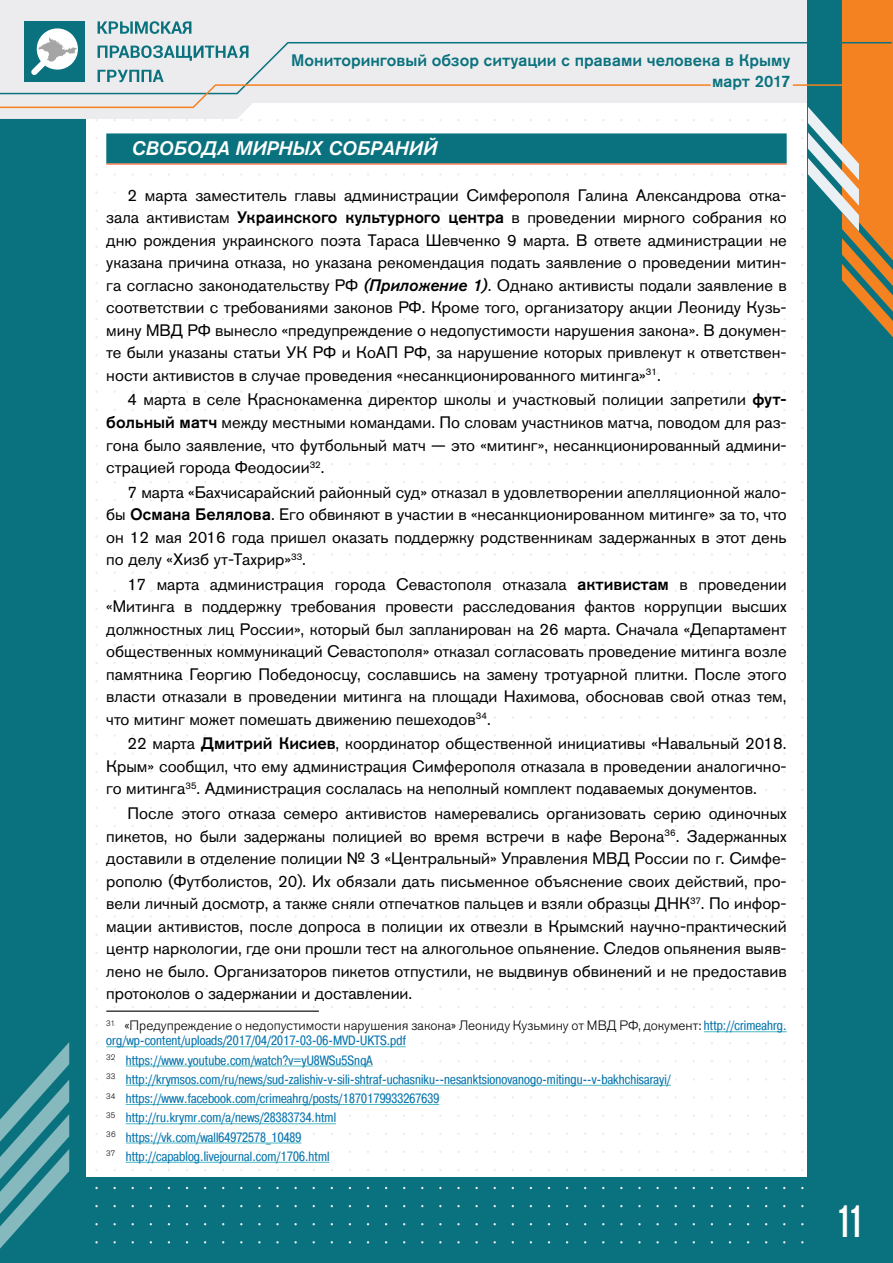
<style>
.page{position:relative;width:893px;height:1263px;background:#fff}
.page>*{position:absolute;margin:0;border:0;box-sizing:border-box;transform-origin:0 0}
.t1{font:500 condensed 45px "Akzidenz Grotesk Pro";color:#fff}
.t2{font:italic 500 19.5px "Akzidenz Grotesk Pro";letter-spacing:.01em;color:#fff}
.t3{font:16.5px/22.5px "Akzidenz Grotesk Pro";color:#000;text-align:justify}
.t4{font:500 16.5px/20.7px "Akzidenz Grotesk Pro";color:#0a727e;text-align:right}
.t5{font:13.5px/19.2px "Pragmatica Cond C";letter-spacing:.01em;color:#0976ae}
.t6{font:300 13.5px "Akzidenz Grotesk Pro";color:#000}
.s1{font-weight:500}
.s2{font-weight:500;font-style:italic}
.s3{font-family:"Pragmatica Cond C";font-weight:400;color:#0976ae}
</style>
<div class="page">
<div style="left:0;top:1178px;width:893px;height:85px;background:#0a727e"></div>
<div style="left:0;top:0;width:85px;height:1263px;background:#0a727e"></div>
<svg style="left:0;top:0;width:837px;height:119px;fill:#ececee"></svg>
<div style="left:808px;top:1px;width:85px;height:1262px;background:#0a727e"></div>
<svg style="left:837px;top:0;width:56px;height:338px"></svg>
<svg style="left:801px;top:101px;width:58px;height:130px"></svg>
<svg style="left:0;top:1042px;width:69px;height:206px"></svg>
<div style="left:24px;top:21px;width:61px;height:61px;background:#0a727e"></div>
<svg style="left:38px;top:28px;width:39px;height:13px"></svg>
<svg style="left:98px;top:21px;width:20px;height:13px"></svg>
<svg style="left:120px;top:21px;width:13px;height:13px"></svg>
<svg style="left:135px;top:21px;width:24px;height:13px"></svg>
<svg style="left:161px;top:21px;width:10px;height:13px"></svg>
<svg style="left:171px;top:21px;width:20px;height:13px"></svg>
<svg style="left:0;top:41px;width:893px;height:54px;background:#cdd4d0"></svg>
<svg style="left:0;top:83px;width:712px;height:26px"></svg>
<hr style="left:793px;top:84px;width:100px;height:2px;background:#f48220">
<div style="left:106px;top:133px;width:681px;height:30px;background:#0a727e"></div>
<hr style="left:106px;top:163px;width:681px;height:2px;background:#f15a22">
<hr style="left:106px;top:1010px;width:213px;height:2px;background:#000">
<hr style="left:704px;top:1031px;width:83px;height:1px;background:#4bb9c2">
<hr style="left:106px;top:1046px;width:300px;height:1px;background:#4bb9c2">
<hr style="left:126px;top:1066px;width:246px;height:1px;background:#4bb9c2">
<hr style="left:126px;top:1085px;width:545px;height:1px;background:#4bb9c2">
<hr style="left:126px;top:1104px;width:313px;height:1px;background:#4bb9c2">
<hr style="left:126px;top:1123px;width:210px;height:1px;background:#4bb9c2">
<hr style="left:126px;top:1143px;width:175px;height:1px;background:#4bb9c2">
<hr style="left:126px;top:1162px;width:203px;height:1px;background:#4bb9c2">
<p class="t4" style="left:291px;top:49px;width:501px">Мониторинговый обзор ситуации с правами человека в Крыму март 2017</p>
<p class="t2" style="left:132px;top:135px;width:307px">СВОБОДА МИРНЫХ СОБРАНИЙ</p>
<p class="t3" style="left:106px;top:184px;width:682px;text-indent:21px">2 марта заместитель главы администрации Симферополя Галина Александрова отка&shy;зала активистам <span class="s1">Украинского культурного центра</span> в проведении мирного собрания ко дню рождения украинского поэта Тараса Шевченко 9 марта. В ответе администрации не указана причина отказа, но указана рекомендация подать заявление о проведении митин&shy;га согласно законодательству РФ <span class="s2">(Приложение 1)</span>. Однако активисты подали заявление в соответствии с требованиями законов РФ. Кроме того, организатору акции Леониду Кузь&shy;мину МВД РФ вынесло «предупреждение о недопустимости нарушения закона». В докумен&shy;те были указаны статьи УК РФ и КоАП РФ, за нарушение которых привлекут к ответствен&shy;ности активистов в случае проведения «несанкционированного митинга»<sup>31</sup>.</p>
<p class="t3" style="left:106px;top:388px;width:682px;text-indent:21px">4 марта в селе Краснокаменка директор школы и участковый полиции запретили <span class="s1">фут&shy;больный матч</span> между местными командами. По словам участников матча, поводом для раз&shy;гона было заявление, что футбольный матч — это «митинг», несанкционированный админи&shy;страцией города Феодосии<sup>32</sup>.</p>
<p class="t3" style="left:106px;top:480px;width:682px;text-indent:21px">7 марта «Бахчисарайский районный суд» отказал в удовлетворении апелляционной жало&shy;бы <span class="s1">Османа Белялова</span>. Его обвиняют в участии в «несанкционированном митинге» за то, что он 12 мая 2016 года пришел оказать поддержку родственникам задержанных в этот день по делу «Хизб ут-Тахрир»<sup>33</sup>.</p>
<p class="t3" style="left:106px;top:573px;width:682px;text-indent:21px">17 марта администрация города Севастополя отказала <span class="s1">активистам</span> в проведении «Митинга в поддержку требования провести расследования фактов коррупции высших должностных лиц России», который был запланирован на 26 марта. Сначала «Департамент общественных коммуникаций Севастополя» отказал согласовать проведение митинга возле памятника Георгию Победоносцу, сославшись на замену тротуарной плитки. После этого власти отказали в проведении митинга на площади Нахимова, обосновав свой отказ тем, что митинг может помешать движению пешеходов<sup>34</sup>.</p>
<p class="t3" style="left:106px;top:732px;width:682px;text-indent:21px">22 марта <span class="s1">Дмитрий Кисиев</span>, координатор общественной инициативы «Навальный 2018.<br>Крым» сообщил, что ему администрация Симферополя отказала в проведении аналогично&shy;го митинга<sup>35</sup>. Администрация сослалась на неполный комплект подаваемых документов.</p>
<p class="t3" style="left:106px;top:802px;width:682px;text-indent:21px">После этого отказа семеро активистов намеревались организовать серию одиночных пикетов, но были задержаны полицией во время встречи в кафе Верона<sup>36</sup>. Задержанных доставили в отделение полиции № 3 «Центральный» Управления МВД России по г. Симфе&shy;рополю (Футболистов, 20). Их обязали дать письменное объяснение своих действий, про&shy;вели личный досмотр, а также сняли отпечатков пальцев и взяли образцы ДНК<sup>37</sup>. По инфор&shy;мации активистов, после допроса в полиции их отвезли в Крымский научно-практический центр наркологии, где они прошли тест на алкогольное опьянение. Следов опьянения выяв&shy;лено не было. Организаторов пикетов отпустили, не выдвинув обвинений и не предоставив протоколов о задержании и доставлении.</p>
<p class="t6" style="left:106px;top:1017px;width:682px"><sup>31</sup> «Предупреждение о недопустимости нарушения закона» Леониду Кузьмину от МВД РФ, документ: <span class="s3">http://crimeahrg.</span></p>
<p class="t5" style="left:106px;top:1031px;width:566px">org/wp-content/uploads/2017/04/2017-03-06-MVD-UKTS.pdf<br><sup>32</sup> https://www.youtube.com/watch?v=yU8WSu5SnqA<br><sup>33</sup> http://krymsos.com/ru/news/sud-zalishiv-v-sili-shtraf-uchasniku--nesanktsionovanogo-mitingu--v-bakhchisarayi/ <sup>34</sup> https://www.facebook.com/crimeahrg/posts/1870179933267639<br><sup>35</sup> http://ru.krymr.com/a/news/28383734.html<br><sup>36</sup> https://vk.com/wall64972578_10489<br><sup>37</sup> http://capablog.livejournal.com/1706.html</p>
<h1 class="t1" style="left:836px;top:1192px;width:29px">11</h1>
</div>
